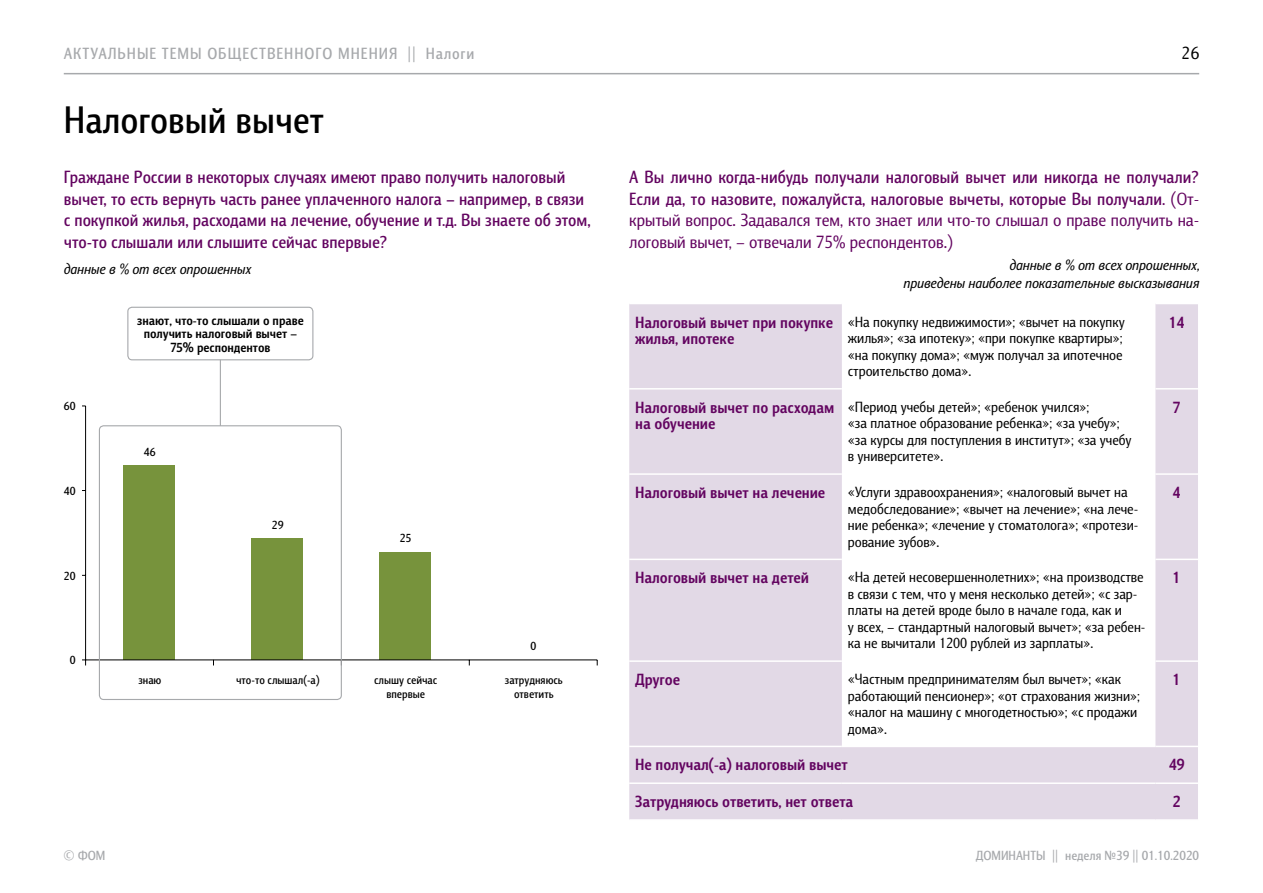
<style>
.page{position:relative;width:1263px;height:893px;background:#fff}
.page>*{position:absolute;margin:0;border:0;box-sizing:border-box;transform-origin:0 0}
.t1{font:500 39px "Barnaul Grotesk";color:#000}
.t2{font:500 18px/21.6px "Barnaul Grotesk";color:#630460}
.t3{font:18px "Barnaul Grotesk";color:#000}
.t4{font:700 16.5px/16.5px "Barnaul Grotesk";color:#630460}
.t5{font:500 16.5px "Barnaul Grotesk";letter-spacing:.125em;color:#a7a9ac}
.t6{font:15px/16.5px "Barnaul Grotesk";color:#000}
.t7{font:italic 15px/18px "Barnaul Grotesk";color:#000;text-align:right}
.t8{font:700 13.5px/13.5px "Barnaul Grotesk";color:#000;text-align:center}
.t9{font:500 13.5px "Barnaul Grotesk";color:#a7a9ac}
.t10{font:500 12px/14.4px "Barnaul Grotesk";color:#000;text-align:center}
.s1{font-weight:400}
</style>
<div class="page">
<hr style="left:64px;top:73px;width:1135px;height:1px;background:#a7a9ac">
<div style="left:124px;top:466px;width:51px;height:194px;background:#77933c"></div>
<div style="left:252px;top:539px;width:51px;height:121px;background:#77933c"></div>
<div style="left:380px;top:552px;width:51px;height:108px;background:#77933c"></div>
<hr style="left:85px;top:406px;width:1px;height:254px;background:#000">
<hr style="left:86px;top:660px;width:511px;height:1px;background:#000">
<hr style="left:220px;top:360px;width:1px;height:66px;background:#a7a9ac">
<div style="left:127px;top:307px;width:186px;height:53px;border:1px solid #a7a9ac;border-radius:4px"></div>
<div style="left:99px;top:425px;width:243px;height:275px;border:1px solid #a7a9ac;border-radius:4px"></div>
<svg style="left:629px;top:304px;width:569px;height:515px;fill:#e2d9e6"></svg>
<hr style="left:842px;top:746px;width:313px;height:1px;background:#fff">
<hr style="left:629px;top:388px;width:213px;height:2px;background:#fff">
<hr style="left:629px;top:473px;width:213px;height:2px;background:#fff">
<hr style="left:629px;top:559px;width:213px;height:1px;background:#fff">
<hr style="left:629px;top:660px;width:213px;height:2px;background:#fff">
<hr style="left:629px;top:746px;width:213px;height:1px;background:#fff">
<hr style="left:629px;top:782px;width:213px;height:2px;background:#fff">
<hr style="left:842px;top:782px;width:313px;height:2px;background:#fff">
<hr style="left:1155px;top:388px;width:43px;height:2px;background:#fff">
<hr style="left:1155px;top:473px;width:43px;height:2px;background:#fff">
<hr style="left:1155px;top:559px;width:43px;height:1px;background:#fff">
<hr style="left:1155px;top:660px;width:43px;height:2px;background:#fff">
<hr style="left:1155px;top:746px;width:43px;height:1px;background:#fff">
<hr style="left:1155px;top:782px;width:43px;height:2px;background:#fff">
<p class="t5" style="left:64px;top:44px;width:412px">Актуальные темы общественного мнения || Налоги</p>
<h1 class="t1" style="left:64px;top:97px;width:262px">Налоговый вычет</h1>
<p class="t2" style="left:64px;top:166px;width:528px">Граждане России в некоторых случаях имеют право получить налоговый вычет, то есть вернуть часть ранее уплаченного налога – например, в связи с покупкой жилья, расходами на лечение, обучение и т.д. Вы знаете об этом, что-то слышали или слышите сейчас впервые?</p>
<p class="t7" style="left:64px;top:259px;width:189px">данные в % от всех опрошенных</p>
<p class="t10" style="left:64px;top:399px;width:13px">60</p>
<p class="t10" style="left:64px;top:483px;width:13px">40</p>
<p class="t10" style="left:64px;top:568px;width:13px">20</p>
<p class="t10" style="left:70px;top:653px;width:7px">0</p>
<p class="t8" style="left:137px;top:313px;width:168px">знают, что-то слышали о праве получить налоговый вычет –<br>75% респондентов</p>
<p class="t10" style="left:144px;top:444px;width:13px">46</p>
<p class="t10" style="left:272px;top:517px;width:13px">29</p>
<p class="t10" style="left:400px;top:530px;width:13px">25</p>
<p class="t10" style="left:530px;top:638px;width:7px">0</p>
<p class="t10" style="left:138px;top:672px;width:25px">знаю</p>
<p class="t10" style="left:236px;top:672px;width:85px">что-то слышал(-а)</p>
<p class="t10" style="left:374px;top:672px;width:65px">слышу сейчас впервые</p>
<p class="t10" style="left:505px;top:672px;width:59px">затрудняюсь ответить</p>
<p class="t3" style="left:1181px;top:43px;width:19px">26</p>
<p class="t2" style="left:629px;top:166px;width:571px;text-align:justify">А Вы лично когда-нибудь получали налоговый вычет или никогда не получали?<br>Если да, то назовите, пожалуйста, налоговые вычеты, которые Вы получали. <span class="s1">(От&shy;крытый вопрос. Задавался тем, кто знает или что-то слышал о праве получить на&shy;логовый вычет, – отвечали 75% респондентов.)</span></p>
<p class="t7" style="left:903px;top:256px;width:297px">данные в % от всех опрошенных,<br>приведены наиболее показательные высказывания</p>
<p class="t4" style="left:635px;top:313px;width:199px">Налоговый вычет при покупке жилья, ипотеке</p>
<p class="t6" style="left:848px;top:313px;width:278px">«На покупку недвижимости»; «вычет на покупку жилья»; «за ипотеку»; «при покупке квартиры»; «на покупку дома»; «муж получал за ипотечное строительство дома».</p>
<p class="t4" style="left:1169px;top:313px;width:17px">14</p>
<p class="t4" style="left:635px;top:399px;width:200px">Налоговый вычет по расходам на обучение</p>
<p class="t6" style="left:848px;top:398px;width:285px">«Период учебы детей»; «ребенок учился»;<br>«за платное образование ребенка»; «за учебу»; «за курсы для поступления в институт»; «за учебу в университете».</p>
<p class="t4" style="left:1173px;top:399px;width:9px">7</p>
<p class="t4" style="left:635px;top:484px;width:191px">Налоговый вычет на лечение</p>
<p class="t6" style="left:848px;top:484px;width:292px">«Услуги здравоохранения»; «налоговый вычет на медобследование»; «вычет на лечение»; «на лече&shy;ние ребенка»; «лечение у стоматолога»; «протези&shy;рование зубов».</p>
<p class="t4" style="left:1173px;top:484px;width:9px">4</p>
<p class="t4" style="left:635px;top:569px;width:175px">Налоговый вычет на детей</p>
<p class="t6" style="left:848px;top:569px;width:299px">«На детей несовершеннолетних»; «на производстве в связи с тем, что у меня несколько детей»; «с зар&shy;платы на детей вроде было в начале года, как и<br>у всех, – стандартный налоговый вычет»; «за ребен&shy;ка не вычитали 1200 рублей из зарплаты».</p>
<p class="t4" style="left:1173px;top:569px;width:9px">1</p>
<p class="t4" style="left:635px;top:671px;width:46px">Другое</p>
<p class="t6" style="left:848px;top:671px;width:294px">«Частным предпринимателям был вычет»; «как работающий пенсионер»; «от страхования жизни»; «налог на машину с многодетностью»; «с продажи дома».</p>
<p class="t4" style="left:1173px;top:671px;width:9px">1</p>
<p class="t4" style="left:635px;top:756px;width:214px">Не получал(-а) налоговый вычет</p>
<p class="t4" style="left:1169px;top:756px;width:17px">49</p>
<p class="t4" style="left:635px;top:793px;width:220px">Затрудняюсь ответить, нет ответа</p>
<p class="t4" style="left:1173px;top:793px;width:9px">2</p>
<p class="t9" style="left:64px;top:847px;width:43px">© ФОМ</p>
<p class="t9" style="left:976px;top:847px;width:225px">ДОМИНАНТЫ || неделя №39 || 01.10.2020</p>
</div>
